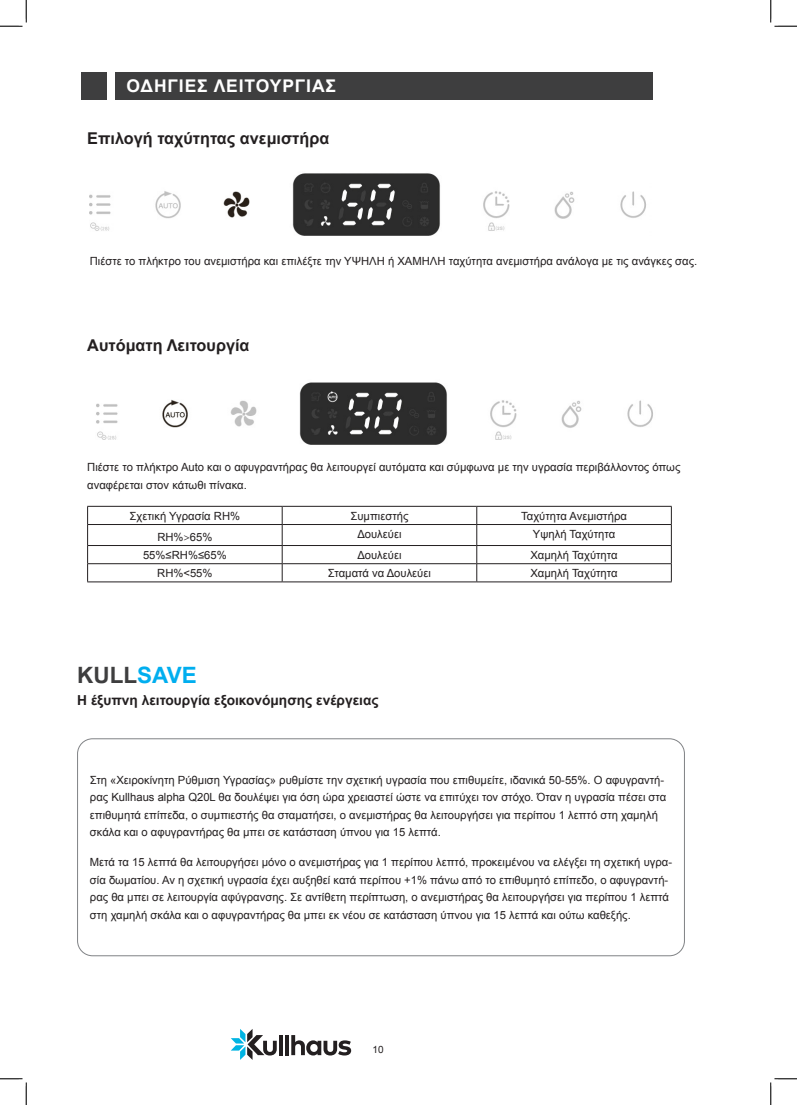
<style>
.page{position:relative;width:797px;height:1105px;background:#fff}
.page>*{position:absolute;margin:0;border:0;box-sizing:border-box;transform-origin:0 0}
.t1{font:700 22.5px "Arial";color:#3e3e3f}
.t2{font:700 17.5px "Arial";letter-spacing:.05em;color:#fff}
.bigger_black_titles{font:700 16.25px "Arial";color:#231f20}
.t3{font:700 13.75px "Arial";color:#231f20}
.t4{font:11.25px/17.5px "Arial";color:#231f20}
.t5{font:10px "Arial";color:#231f20}
.s1{font-family:"Averta Std PE";font-weight:300}
.s2{color:#00aeef}
</style>
<div class="page">
<div style="left:115px;top:72px;width:538px;height:28px;background:#3e3e3f"></div>
<div style="left:81px;top:72px;width:26px;height:28px;background:#3e3e3f"></div>
<hr style="left:279px;top:1035px;width:4px;height:20px;background:#231f20">
<hr style="left:285px;top:1035px;width:4px;height:20px;background:#231f20">
<svg style="left:291px;top:1035px;width:60px;height:20px"></svg>
<svg style="left:231px;top:1029px;width:46px;height:31px"></svg>
<img style="left:89px;top:173px;width:557px;height:63px">
<img style="left:96px;top:382px;width:557px;height:63px">
<hr style="left:87px;top:506px;width:195px;height:1px;background:#231f20">
<hr style="left:282px;top:506px;width:195px;height:1px;background:#231f20">
<hr style="left:477px;top:506px;width:194px;height:1px;background:#231f20">
<hr style="left:87px;top:524px;width:195px;height:1px;background:#231f20">
<hr style="left:282px;top:524px;width:195px;height:1px;background:#231f20">
<hr style="left:477px;top:524px;width:194px;height:1px;background:#231f20">
<hr style="left:87px;top:545px;width:195px;height:1px;background:#231f20">
<hr style="left:282px;top:545px;width:195px;height:1px;background:#231f20">
<hr style="left:477px;top:545px;width:194px;height:1px;background:#231f20">
<hr style="left:87px;top:563px;width:195px;height:1px;background:#231f20">
<svg style="left:87px;top:507px;width:1px;height:75px"></svg>
<hr style="left:282px;top:563px;width:195px;height:1px;background:#231f20">
<svg style="left:282px;top:507px;width:1px;height:75px"></svg>
<hr style="left:477px;top:563px;width:194px;height:1px;background:#231f20">
<svg style="left:476px;top:507px;width:1px;height:75px"></svg>
<svg style="left:671px;top:507px;width:1px;height:75px"></svg>
<hr style="left:87px;top:582px;width:195px;height:1px;background:#231f20">
<hr style="left:282px;top:582px;width:195px;height:1px;background:#231f20">
<hr style="left:477px;top:582px;width:194px;height:1px;background:#231f20">
<div style="left:77px;top:738px;width:607px;height:218px;border:1px solid #808285;border-radius:15px"></div>
<svg style="left:0;top:0;width:27px;height:27px"></svg>
<svg style="left:0;top:1078px;width:27px;height:27px"></svg>
<svg style="left:770px;top:0;width:27px;height:27px"></svg>
<svg style="left:770px;top:1078px;width:27px;height:27px"></svg>
<p class="t2" style="left:126px;top:75px;width:211px">ΟΔΗΓΙΕΣ ΛΕΙΤΟΥΡΓΙΑΣ</p>
<p class="bigger_black_titles" style="left:87px;top:127px;width:244px">Επιλογή ταχύτητας ανεμιστήρα</p>
<p class="t4" style="left:90px;top:253px;width:609px">Πιέστε το πλήκτρο του ανεμιστήρα και επιλέξτε την ΥΨΗΛΗ ή ΧΑΜΗΛΗ ταχύτητα ανεμιστήρα ανάλογα με τις ανάγκες σας.</p>
<p class="bigger_black_titles" style="left:87px;top:335px;width:164px">Αυτόματη Λειτουργία</p>
<p class="t4" style="left:87px;top:458px;width:594px">Πιέστε το πλήκτρο Auto και ο αφυγραντήρας θα λειτουργεί αυτόματα και σύμφωνα με την υγρασία περιβάλλοντος όπως αναφέρεται στον κάτωθι πίνακα.</p>
<p class="t4" style="left:130px;top:507px;width:112px">Σχετική Υγρασία RH%</p>
<p class="t4" style="left:350px;top:507px;width:59px">Συμπιεστής</p>
<p class="t4" style="left:521px;top:507px;width:107px">Ταχύτητα Ανεμιστήρα</p>
<p class="t4" style="left:157px;top:528px;width:57px">RH%<span class="s1">&gt;</span>65%</p>
<p class="t4" style="left:357px;top:525px;width:46px">Δουλεύει</p>
<p class="t4" style="left:533px;top:525px;width:84px">Υψηλή Ταχύτητα</p>
<p class="t4" style="left:143px;top:546px;width:85px">55%≤RH%≤65%</p>
<p class="t4" style="left:357px;top:546px;width:46px">Δουλεύει</p>
<p class="t4" style="left:530px;top:546px;width:89px">Χαμηλή Ταχύτητα</p>
<p class="t4" style="left:157px;top:564px;width:57px">RH%&lt;55%</p>
<p class="t4" style="left:328px;top:564px;width:104px">Σταματά να Δουλεύει</p>
<p class="t4" style="left:530px;top:564px;width:89px">Χαμηλή Ταχύτητα</p>
<p class="t1" style="left:77px;top:660px;width:121px">KULL<span class="s2">SAVE</span></p>
<p class="t3" style="left:77px;top:691px;width:303px">Η έξυπνη λειτουργία εξοικονόμησης ενέργειας</p>
<p class="t4" style="left:90px;top:771px;width:578px">Στη «Χειροκίνητη Ρύθμιση Υγρασίας» ρυθμίστε την σχετική υγρασία που επιθυμείτε, ιδανικά 50-55%. Ο αφυγραντή&shy;ρας Kullhaus alpha Q20L θα δουλέψει για όση ώρα χρειαστεί ώστε να επιτύχει τον στόχο. Όταν η υγρασία πέσει στα επιθυμητά επίπεδα, ο συμπιεστής θα σταματήσει, ο ανεμιστήρας θα λειτουργήσει για περίπου 1 λεπτό στη χαμηλή σκάλα και ο αφυγραντήρας θα μπει σε κατάσταση ύπνου για 15 λεπτά.</p>
<p class="t4" style="left:90px;top:854px;width:583px">Μετά τα 15 λεπτά θα λειτουργήσει μόνο ο ανεμιστήρας για 1 περίπου λεπτό, προκειμένου να ελέγξει τη σχετική υγρα&shy;σία δωματίου. Αν η σχετική υγρασία έχει αυξηθεί κατά περίπου +1% πάνω από το επιθυμητό επίπεδο, ο αφυγραντή&shy;ρας θα μπει σε λειτουργία αφύγρανσης. Σε αντίθετη περίπτωση, ο ανεμιστήρας θα λειτουργήσει για περίπου 1 λεπτά στη χαμηλή σκάλα και ο αφυγραντήρας θα μπει εκ νέου σε κατάσταση ύπνου για 15 λεπτά και ούτω καθεξής.</p>
<p class="t5" style="left:372px;top:1043px;width:13px">10</p>
</div>
